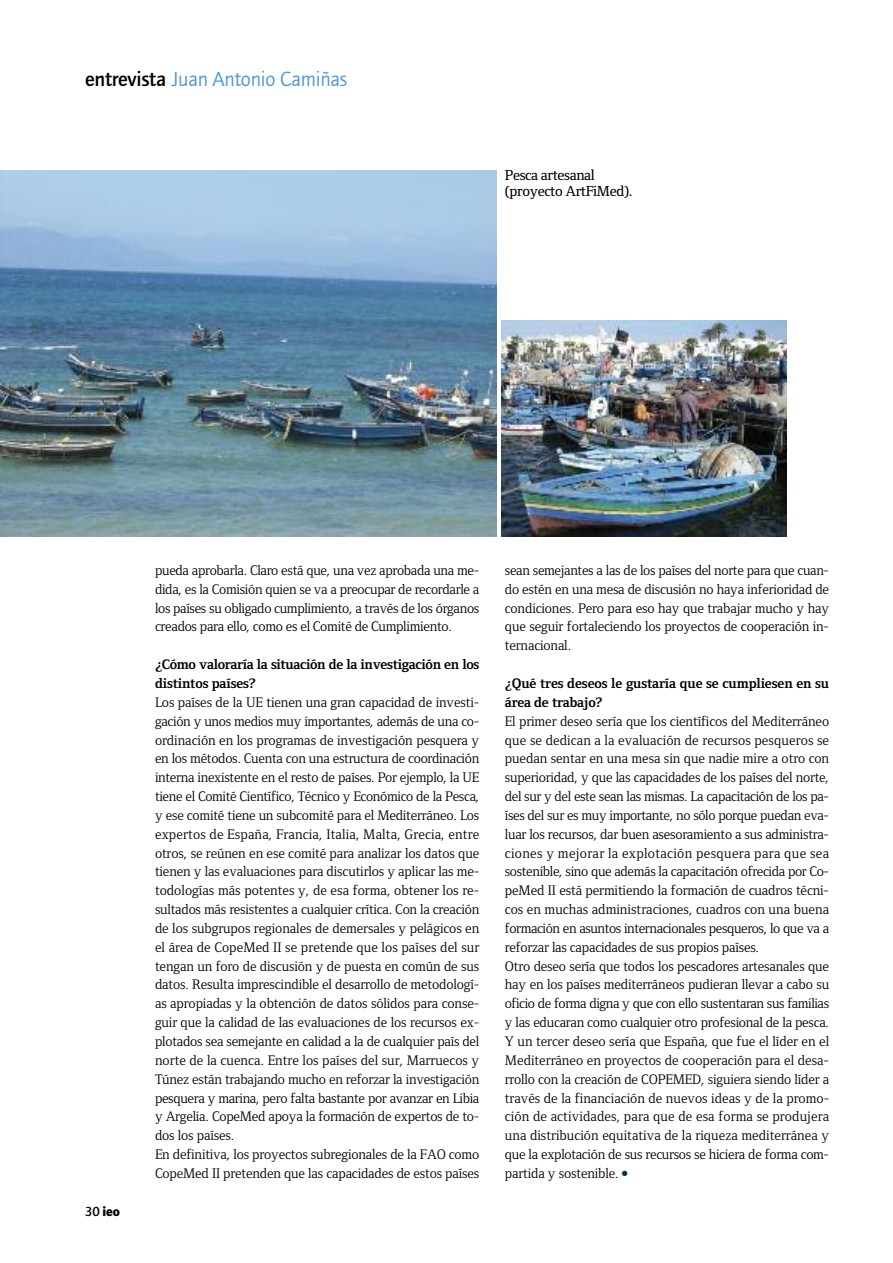
<style>
.page{position:relative;width:893px;height:1263px;background:#fff}
.page>*{position:absolute;margin:0;border:0;box-sizing:border-box;transform-origin:0 0}
.t1{font:21px "Foundry Journal";letter-spacing:-.01em;color:#4895d9}
.t2{font:500 15px/16.5px "Foundry Form Serif";letter-spacing:-.025em;color:#000}
.t3{font:14.25px/18.9px "Foundry Form Serif";letter-spacing:-.01em;color:#000;text-align:justify}
.t4{font:700 14.25px/18.9px "Foundry Form Serif";letter-spacing:-.015em;color:#000}
.t5{font:700 13.5px "Foundry Journal";color:#000}
.s1{font-weight:500;color:#000}
.s2{font-weight:500}
.s3{color:#00325f}
</style>
<div class="page">
<img style="left:1px;top:170px;width:495px;height:367px">
<img style="left:501px;top:320px;width:285px;height:216px">
<h1 class="t1" style="left:85px;top:67px;width:264px"><span class="s1">entrevista</span> Juan Antonio Camiñas</h1>
<p class="t2" style="left:505px;top:167px;width:129px">Pesca artesanal (proyecto ArtFiMed).</p>
<p class="t5" style="left:85px;top:1204px;width:36px"><span class="s2">30</span> ieo</p>
<p class="t3" style="left:155px;top:561px;width:326px">pueda aprobarla. Claro está que, una vez aprobada una me&shy;dida, es la Comisión quien se va a preocupar de recordarle a los países su obligado cumplimiento, a través de los órganos creados para ello, como es el Comité de Cumplimiento.</p>
<p class="t4" style="left:155px;top:655px;width:326px">¿Cómo valoraría la situación de la investigación en los distintos países?</p>
<p class="t3" style="left:155px;top:692px;width:326px;text-align:left">Los países de la UE tienen una gran capacidad de investi&shy;gación y unos medios muy importantes, además de una co&shy;ordinación en los programas de investigación pesquera y en los métodos. Cuenta con una estructura de coordinación interna inexistente en el resto de países. Por ejemplo, la UE tiene el Comité Científico, Técnico y Económico de la Pesca, y ese comité tiene un subcomité para el Mediterráneo. Los expertos de España, Francia, Italia, Malta, Grecia, entre otros, se reúnen en ese comité para analizar los datos que tienen y las evaluaciones para discutirlos y aplicar las me&shy;todologías más potentes y, de esa forma, obtener los re&shy;sultados más resistentes a cualquier crítica. Con la creación de los subgrupos regionales de demersales y pelágicos en el área de CopeMed II se pretende que los países del sur tengan un foro de discusión y de puesta en común de sus datos. Resulta imprescindible el desarrollo de metodologí&shy;as apropiadas y la obtención de datos sólidos para conse&shy;guir que la calidad de las evaluaciones de los recursos ex&shy;plotados sea semejante en calidad a la de cualquier país del norte de la cuenca. Entre los países del sur, Marruecos y Túnez están trabajando mucho en reforzar la investigación pesquera y marina, pero falta bastante por avanzar en Libia y Argelia. CopeMed apoya la formación de expertos de to&shy;dos los países.<br>En definitiva, los proyectos subregionales de la FAO como CopeMed II pretenden que las capacidades de estos países</p>
<p class="t3" style="left:505px;top:561px;width:326px">sean semejantes a las de los países del norte para que cuan&shy;do estén en una mesa de discusión no haya inferioridad de condiciones. Pero para eso hay que trabajar mucho y hay que seguir fortaleciendo los proyectos de cooperación in&shy;ternacional.</p>
<p class="t4" style="left:505px;top:674px;width:326px">¿Qué tres deseos le gustaría que se cumpliesen en su área de trabajo?</p>
<p class="t3" style="left:505px;top:711px;width:326px;text-align:left">El primer deseo sería que los científicos del Mediterráneo que se dedican a la evaluación de recursos pesqueros se puedan sentar en una mesa sin que nadie mire a otro con superioridad, y que las capacidades de los países del norte, del sur y del este sean las mismas. La capacitación de los pa&shy;íses del sur es muy importante, no sólo porque puedan eva&shy;luar los recursos, dar buen asesoramiento a sus administra&shy;ciones y mejorar la explotación pesquera para que sea sostenible, sino que además la capacitación ofrecida por Co&shy;peMed II está permitiendo la formación de cuadros técni&shy;cos en muchas administraciones, cuadros con una buena formación en asuntos internacionales pesqueros, lo que va a reforzar las capacidades de sus propios países.<br>Otro deseo sería que todos los pescadores artesanales que hay en los países mediterráneos pudieran llevar a cabo su oficio de forma digna y que con ello sustentaran sus familias y las educaran como cualquier otro profesional de la pesca.<br>Y un tercer deseo sería que España, que fue el líder en el Mediterráneo en proyectos de cooperación para el desa&shy;rrollo con la creación de COPEMED, siguiera siendo líder a través de la financiación de nuevos ideas y de la promo&shy;ción de actividades, para que de esa forma se produjera una distribución equitativa de la riqueza mediterránea y que la explotación de sus recursos se hiciera de forma com&shy;partida y sostenible. <span class="s3">●</span></p>
</div>
